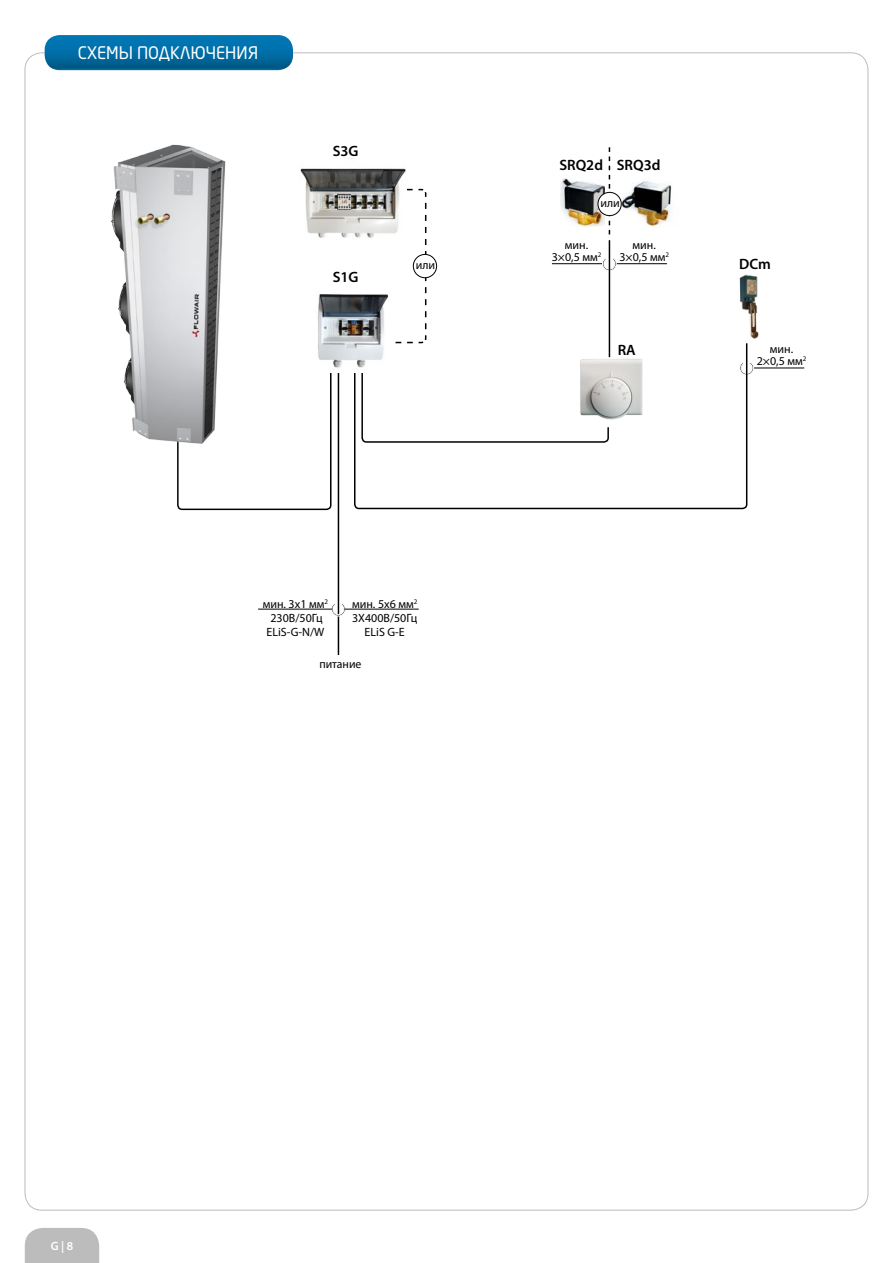
<style>
.page{position:relative;width:893px;height:1263px;background:#fff}
.page>*{position:absolute;margin:0;border:0;box-sizing:border-box;transform-origin:0 0}
.t1{font:17.1px "Neo Sans Pro Cyr";color:#fff;scale:.96 1}
.t2{font:600 15px "Myriad Pro";color:#000}
.t3{font:12px/14.4px "Myriad Pro";color:#000;text-align:center}
.t4{font:600 12px "Myriad Pro";color:#fff}
</style>
<div class="page">
<div style="left:25px;top:1228px;width:74px;height:35px;background:#bcbcbc"></div>
<img style="left:739px;top:275px;width:20px;height:64px">
<hr style="left:338px;top:369px;width:1px;height:287px;background:#000">
<div style="left:296px;top:655px;width:89px;height:16px;background:#fff"></div>
<svg style="left:331px;top:602px;width:15px;height:15px"></svg>
<hr style="left:258px;top:609px;width:74px;height:1px;background:#000">
<hr style="left:345px;top:609px;width:74px;height:1px;background:#000">
<hr style="left:615px;top:263px;width:52px;height:1px;background:#000">
<hr style="left:753px;top:368px;width:51px;height:1px;background:#000">
<img style="left:622px;top:181px;width:50px;height:46px">
<div style="left:598px;top:192px;width:24px;height:24px;border:1px solid #000;border-radius:50%"></div>
<svg style="left:177px;top:373px;width:155px;height:138px"></svg>
<svg style="left:748px;top:363px;width:6px;height:12px"></svg>
<svg style="left:395px;top:147px;width:222px;height:195px"></svg>
<svg style="left:354px;top:342px;width:394px;height:168px"></svg>
<hr style="left:609px;top:240px;width:1px;height:117px;background:#000">
<svg style="left:45px;top:35px;width:248px;height:35px;background:#056ea4"></svg>
<img style="left:576px;top:353px;width:70px;height:70px">
<img style="left:111px;top:144px;width:122px;height:306px">
<img style="left:318px;top:294px;width:73px;height:78px">
<img style="left:300px;top:158px;width:106px;height:88px">
<h1 class="t1" style="left:78px;top:42px;width:189px">СХЕМЫ ПОДКЛЮЧЕНИЯ</h1>
<p class="t2" style="left:333px;top:141px;width:27px">S3G</p>
<p class="t2" style="left:333px;top:268px;width:27px">S1G</p>
<p class="t3" style="left:416px;top:258px;width:21px">или</p>
<p class="t3" style="left:263px;top:596px;width:67px">мин. 3x1 мм<sup>2<br></sup>230В/50Гц<br>ELiS-G-N/W</p>
<p class="t3" style="left:352px;top:596px;width:67px">мин. 5x6 мм<sup>2<br></sup>3X400В/50Гц<br>ELiS G-E</p>
<p class="t3" style="left:319px;top:656px;width:44px">питание</p>
<p class="t2" style="left:559px;top:155px;width:103px">SRQ2d SRQ3d</p>
<p class="t3" style="left:600px;top:196px;width:21px">или</p>
<p class="t3" style="left:552px;top:239px;width:51px;line-height:12px">мин.<br>3×0,5 мм<sup>2</sup></p>
<p class="t3" style="left:619px;top:239px;width:51px;line-height:12px">мин.<br>3×0,5 мм<sup>2</sup></p>
<p class="t2" style="left:618px;top:340px;width:20px">RA</p>
<p class="t2" style="left:739px;top:254px;width:33px">DCm</p>
<p class="t3" style="left:757px;top:343px;width:51px;line-height:12px">мин.<br>2×0,5 мм<sup>2</sup></p>
<p class="t4" style="left:51px;top:1238px;width:24px">G | 8</p>
</div>
